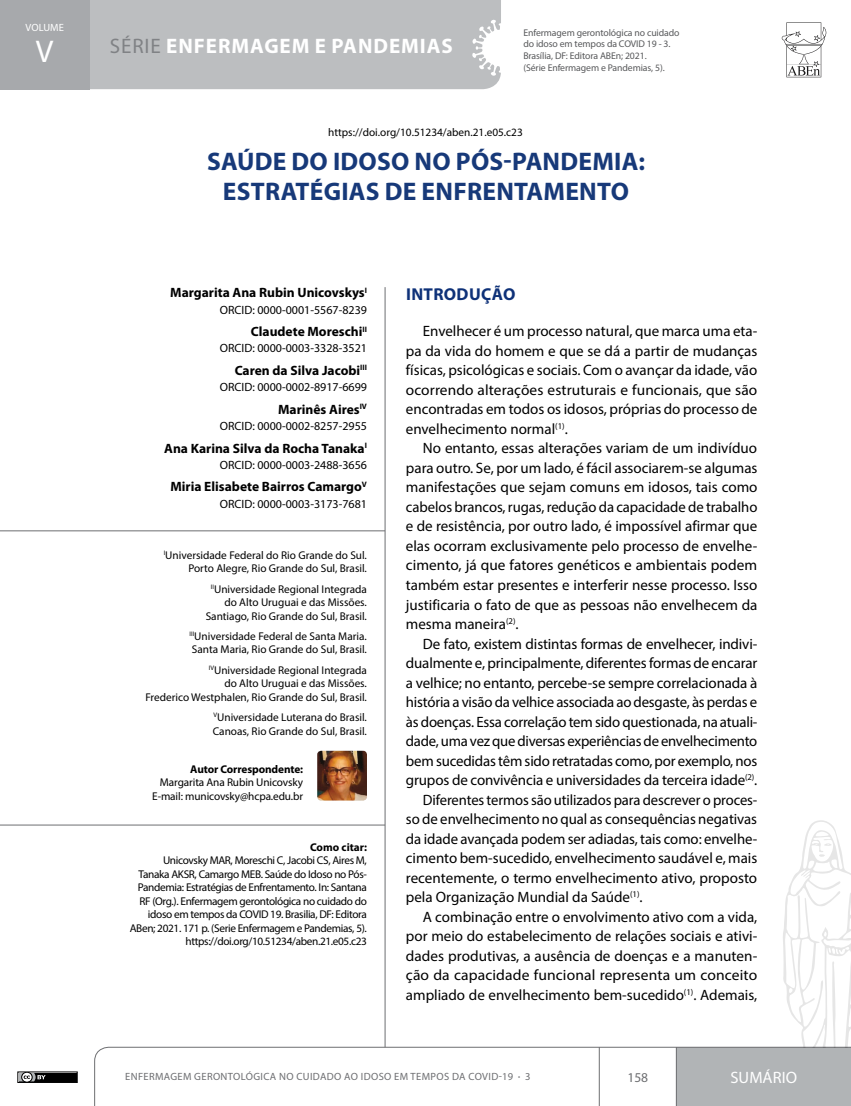
<style>
.page{position:relative;width:851px;height:1106px;background:#fff}
.page>*{position:absolute;margin:0;border:0;box-sizing:border-box;transform-origin:0 0}
.t1{font:31.5px "Myriad Pro";color:#fff}
.t2{font:700 25.5px/30px "Myriad Pro";letter-spacing:.01em;color:#173979;text-align:center}
.t3{font:700 21px "Myriad Pro";letter-spacing:.045em;color:#fff}
.t4{font:700 17.25px "Myriad Pro";letter-spacing:.02em;color:#0e3178}
.t5{font:16.5px "Myriad Pro";letter-spacing:.005em;color:#fff}
.t6{font:15px/19.5px "Myriad Pro";letter-spacing:-.005em;color:#000;text-align:justify}
.t7{font:15px "Myriad Pro";letter-spacing:-.005em;color:#000;scale:1.04 1}
.t8{font:700 13.5px "Myriad Pro";color:#000}
.t9{font:13.5px "Myriad Pro";color:#6d6e71}
.t10{font:12px "Myriad Pro";color:#000}
.t11{font:11.25px/13.5px "Myriad Pro";letter-spacing:-.005em;color:#000;text-align:right}
.t12{font:11.25px/13.5px "Myriad Pro";letter-spacing:-.03em;color:#000;text-align:right}
.t13{font:700 11.25px "Myriad Pro";letter-spacing:-.01em;color:#000}
.t14{font:10.5px "Myriad Pro";letter-spacing:.035em;color:#6d6e71}
.t15{font:10.5px "Myriad Pro";letter-spacing:.005em;color:#fff}
.t16{font:9.75px/11.7px "Myriad Pro";letter-spacing:-.01em;color:#58595b}
.s1{font-weight:400;color:#808285}
.s2{font-size:7.5px}
</style>
<div class="page">
<svg style="left:94px;top:1046px;width:756px;height:60px"></svg>
<svg style="left:782px;top:820px;width:68px;height:227px"></svg>
<div style="left:89px;top:0;width:412px;height:89px;background:#bcbec0"></div>
<svg style="left:781px;top:22px;width:45px;height:55px"></svg>
<div style="left:0;top:0;width:89px;height:89px;background:#a7a9ac"></div>
<div style="left:17px;top:1071px;width:61px;height:11px;border:1px solid #000"></div>
<div style="left:19px;top:1073px;width:57px;height:8px;background:#000"></div>
<svg style="left:19px;top:1073px;width:27px;height:8px"></svg>
<hr style="left:385px;top:287px;width:1px;height:760px;background:#6d6e71">
<img style="left:317px;top:750px;width:50px;height:50px">
<hr style="left:0;top:530px;width:385px;height:1px;background:#6d6e71">
<hr style="left:0;top:824px;width:385px;height:1px;background:#6d6e71">
<p class="t15" style="left:25px;top:21px;width:40px">VOLUME</p>
<h1 class="t1" style="left:36px;top:32px;width:19px">V</h1>
<h3 class="t3" style="left:110px;top:34px;width:344px"><span class="s1">SÉRIE</span> ENFERMAGEM E PANDEMIAS</h3>
<p class="t16" style="left:523px;top:26px;width:158px">Enfermagem gerontológica no cuidado do idoso em tempos da COVID 19 - 3.<br>Brasília, DF: Editora ABEn; 2021.<br>(Série Enfermagem e Pandemias, 5).</p>
<p class="t11" style="left:328px;top:126px;width:196px">https://doi.org/10.51234/aben.21.e05.c23</p>
<h2 class="t2" style="left:207px;top:147px;width:439px">SAÚDE DO IDOSO NO PÓS-PANDEMIA:<br>ESTRATÉGIAS DE ENFRENTAMENTO</h2>
<p class="t8" style="left:170px;top:285px;width:198px">Margarita Ana Rubin Unicovskys<sup>I</sup></p>
<p class="t10" style="left:220px;top:302px;width:149px">ORCID: 0000-0001-5567-8239</p>
<p class="t8" style="left:251px;top:324px;width:118px">Claudete Moreschi<sup>II</sup></p>
<p class="t10" style="left:220px;top:341px;width:149px">ORCID: 0000-0003-3328-3521</p>
<p class="t8" style="left:235px;top:363px;width:134px">Caren da Silva Jacobi<sup>III</sup></p>
<p class="t10" style="left:220px;top:380px;width:149px">ORCID: 0000-0002-8917-6699</p>
<p class="t8" style="left:278px;top:402px;width:90px">Marinês Aires<sup>IV</sup></p>
<p class="t10" style="left:220px;top:418px;width:149px">ORCID: 0000-0002-8257-2955</p>
<p class="t8" style="left:164px;top:440px;width:204px">Ana Karina Silva da Rocha Tanaka<sup>I</sup></p>
<p class="t10" style="left:220px;top:457px;width:149px">ORCID: 0000-0003-2488-3656</p>
<p class="t8" style="left:170px;top:479px;width:198px">Miria Elisabete Bairros Camargo<sup>V</sup></p>
<p class="t10" style="left:220px;top:496px;width:149px">ORCID: 0000-0003-3173-7681</p>
<p class="t11" style="left:164px;top:548px;width:205px"><sup>I</sup>Universidade Federal do Rio Grande do Sul.<br>Porto Alegre, Rio Grande do Sul, Brasil.</p>
<p class="t11" style="left:206px;top:582px;width:163px"><sup>II</sup>Universidade Regional Integrada do Alto Uruguai e das Missões.<br>Santiago, Rio Grande do Sul, Brasil.</p>
<p class="t11" style="left:189px;top:629px;width:179px;text-align:left"><sup>III</sup>Universidade Federal de Santa Maria.<br>Santa Maria, Rio Grande do Sul, Brasil.</p>
<p class="t11" style="left:145px;top:663px;width:223px"><sup>IV</sup>Universidade Regional Integrada<br>do Alto Uruguai e das Missões.<br>Frederico Westphalen, Rio Grande do Sul, Brasil.</p>
<p class="t11" style="left:213px;top:710px;width:156px;text-align:left"><sup>V</sup>Universidade Luterana do Brasil.<br>Canoas, Rio Grande do Sul, Brasil.</p>
<p class="t13" style="left:190px;top:762px;width:114px">Autor Correspondente:</p>
<p class="t11" style="left:152px;top:775px;width:152px">Margarita Ana Rubin Unicovsky<br>E-mail: municovsky@hcpa.edu.br</p>
<p class="t13" style="left:310px;top:840px;width:58px">Como citar:</p>
<p class="t12" style="left:130px;top:853px;width:239px">Unicovsky MAR, Moreschi C, Jacobi CS, Aires M, Tanaka AKSR, Camargo MEB. Saúde do Idoso no Pós-Pandemia: Estratégias de Enfrentamento. In: Santana RF (Org.). Enfermagem gerontológica no cuidado do idoso em tempos da COVID 19. Brasilia, DF: Editora ABen; 2021. 171 p. (Serie Enfermagem e Pandemias, 5). https://doi.org/10.51234/aben.21.e05.c23</p>
<p class="t4" style="left:406px;top:284px;width:111px">INTRODUÇÃO</p>
<p class="t6" style="left:406px;top:321px;width:353px;text-indent:17px">Envelhecer é um processo natural, que marca uma eta&shy;pa da vida do homem e que se dá a partir de mudanças físicas, psicológicas e sociais. Com o avançar da idade, vão ocorrendo alterações estruturais e funcionais, que são encontradas em todos os idosos, próprias do processo de envelhecimento normal<sup>(1)</sup>.</p>
<p class="t6" style="left:406px;top:438px;width:353px;text-indent:17px">No entanto, essas alterações variam de um indivíduo para outro. Se, por um lado, é fácil associarem-se algumas manifestações que sejam comuns em idosos, tais como cabelos brancos, rugas, redução da capacidade de trabalho e de resistência, por outro lado, é impossível afirmar que elas ocorram exclusivamente pelo processo de envelhe&shy;cimento, já que fatores genéticos e ambientais podem também estar presentes e interferir nesse processo. Isso justificaria o fato de que as pessoas não envelhecem da mesma maneira<sup>(2)</sup>.</p>
<p class="t6" style="left:423px;top:633px;width:336px">De fato, existem distintas formas de envelhecer, indivi-</p>
<p class="t6" style="left:406px;top:653px;width:353px">dualmente e, principalmente, diferentes formas de encarar</p>
<p class="t6" style="left:406px;top:672px;width:353px">a velhice; no entanto, percebe-se sempre correlacionada à</p>
<p class="t6" style="left:406px;top:692px;width:353px">história a visão da velhice associada ao desgaste, às perdas e</p>
<p class="t6" style="left:406px;top:711px;width:353px">às doenças. Essa correlação tem sido questionada, na atuali-</p>
<p class="t6" style="left:406px;top:731px;width:353px">dade, uma vez que diversas experiências de envelhecimento</p>
<p class="t6" style="left:406px;top:750px;width:353px">bem sucedidas têm sido retratadas como, por exemplo, nos</p>
<p class="t6" style="left:406px;top:770px;width:353px">grupos de convivência e universidades da terceira idade<sup>(2)</sup>.</p>
<p class="t6" style="left:423px;top:789px;width:336px">Diferentes termos são utilizados para descrever o proces-</p>
<p class="t6" style="left:406px;top:809px;width:353px">so de envelhecimento no qual as consequências negativas</p>
<p class="t6" style="left:406px;top:828px;width:353px">da idade avançada podem ser adiadas, tais como: envelhe-</p>
<p class="t6" style="left:406px;top:848px;width:353px">cimento bem-sucedido, envelhecimento saudável e, mais</p>
<p class="t6" style="left:406px;top:867px;width:353px">recentemente, o termo envelhecimento ativo, proposto</p>
<p class="t6" style="left:406px;top:887px;width:238px">pela Organização Mundial da Saúde<sup>(1)</sup>.</p>
<p class="t6" style="left:423px;top:906px;width:336px">A combinação entre o envolvimento ativo com a vida,</p>
<p class="t6" style="left:406px;top:926px;width:353px">por meio do estabelecimento de relações sociais e ativi-</p>
<p class="t6" style="left:406px;top:945px;width:353px">dades produtivas, a ausência de doenças e a manuten-</p>
<p class="t7" style="left:406px;top:965px;width:339px">ção da capacidade funcional representa um conceito</p>
<p class="t6" style="left:406px;top:984px;width:353px">ampliado de envelhecimento bem-sucedido<sup>(1)</sup>. Ademais,</p>
<p class="t14" style="left:125px;top:1070px;width:407px">ENFERMAGEM GERONTOLÓGICA NO CUIDADO AO IDOSO EM TEMPOS DA COVID-19 <span class="s2">•</span> 3</p>
<p class="t9" style="left:627px;top:1068px;width:22px">158</p>
<p class="t5" style="left:730px;top:1067px;width:68px">SUMÁRIO</p>
</div>
